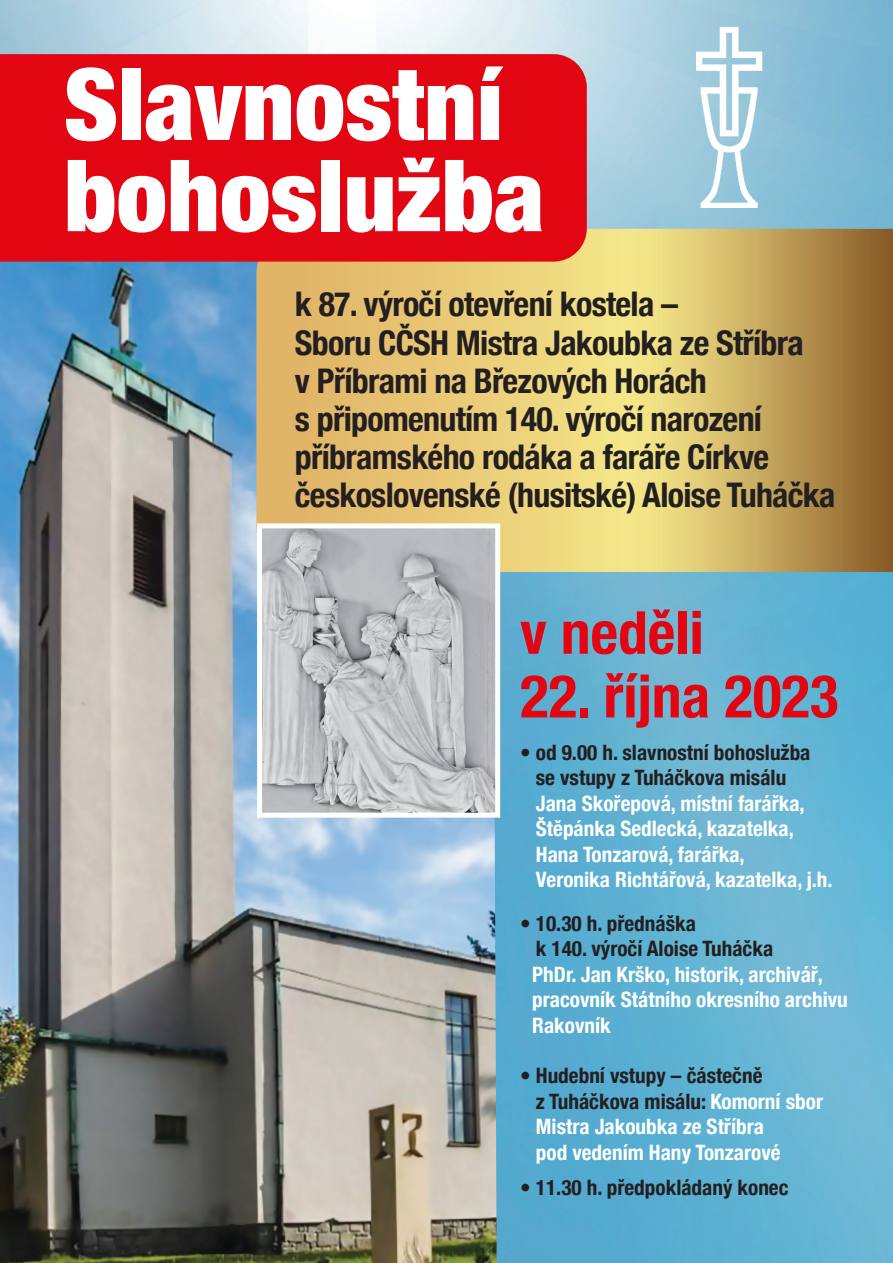
<style>
.page{position:relative;width:893px;height:1263px;background:#fff}
.page>*{position:absolute;margin:0;border:0;box-sizing:border-box;transform-origin:0 0}
.Základní_odstavec{font:900 condensed 99.75px "Helvetica Neue LT Std";color:#fff}
.Základní_odstavec-2{font:700 condensed 59.4px "Helvetica Neue";color:#e20612}
.Základní_odstavec-3{font:700 condensed 33.9px/38.2px "Helvetica Neue";letter-spacing:-.02em;color:#231f20}
.Základní_odstavec-4{font:700 condensed 21.15px/25.5px "Helvetica Neue";color:#fff}
.Základní_odstavec-5{font:700 condensed 21.15px/25.5px "Helvetica Neue";color:#231f20}
.s1{color:#231f20}
</style>
<div class="page">
<img style="left:0;top:0;width:893px;height:1263px">
<img style="left:0;top:262px;width:497px;height:1001px">
<img style="left:697px;top:27px;width:67px;height:181px">
<svg style="left:256px;top:229px;width:637px;height:343px;background:#d8ba6b"></svg>
<div style="left:0;top:54px;width:587px;height:208px;background:#e20612"></div>
<img style="left:263px;top:529px;width:231px;height:283px">
<div style="left:257px;top:523px;width:243px;height:295px;border:5px solid #fff"></div>
<p class="Základní_odstavec" style="left:64px;top:43px;width:441px">Slavnostní</p>
<p class="Základní_odstavec" style="left:64px;top:134px;width:482px">bohoslužba</p>
<p class="Základní_odstavec-3" style="left:295px;top:283px;width:542px">k 87. výročí otevření kostela –<br>Sboru CČSH Mistra Jakoubka ze Stříbra<br>v Příbrami na Březových Horách<br>s připomenutím 140. výročí narození příbramského rodáka a faráře Církve československé (husitské) Aloise Tuháčka</p>
<p class="Základní_odstavec-2" style="left:520px;top:583px;width:185px">v neděli</p>
<p class="Základní_odstavec-2" style="left:520px;top:647px;width:320px">22. října 2023</p>
<p class="Základní_odstavec-4" style="left:536px;top:738px;width:298px;text-indent:-16px"><span class="s1">• od 9.00 h. slavnostní bohoslužba se vstupy z Tuháčkova misálu<br></span>Jana Skořepová, místní farářka,<br>Štěpánka Sedlecká, kazatelka,<br>Hana Tonzarová, farářka,<br>Veronika Richtářová, kazatelka, j.h.</p>
<p class="Základní_odstavec-5" style="left:536px;top:909px;width:239px;text-indent:-16px">• 10.30 h. přednáška<br>k 140. výročí Aloise Tuháčka</p>
<p class="Základní_odstavec-4" style="left:532px;top:960px;width:317px">PhDr. Jan Krško, historik, archivář, pracovník Státního okresního archivu</p>
<p class="Základní_odstavec-4" style="left:532px;top:1011px;width:80px">Rakovník</p>
<p class="Základní_odstavec-4" style="left:536px;top:1062px;width:289px;text-indent:-16px"><span class="s1">• Hudební vstupy – částečně<br>z Tuháčkova misálu:</span> Komorní sbor<br>Mistra Jakoubka ze Stříbra<br>pod vedením Hany Tonzarové</p>
<p class="Základní_odstavec-5" style="left:520px;top:1173px;width:270px">• 11.30 h. předpokládaný konec</p>
</div>
